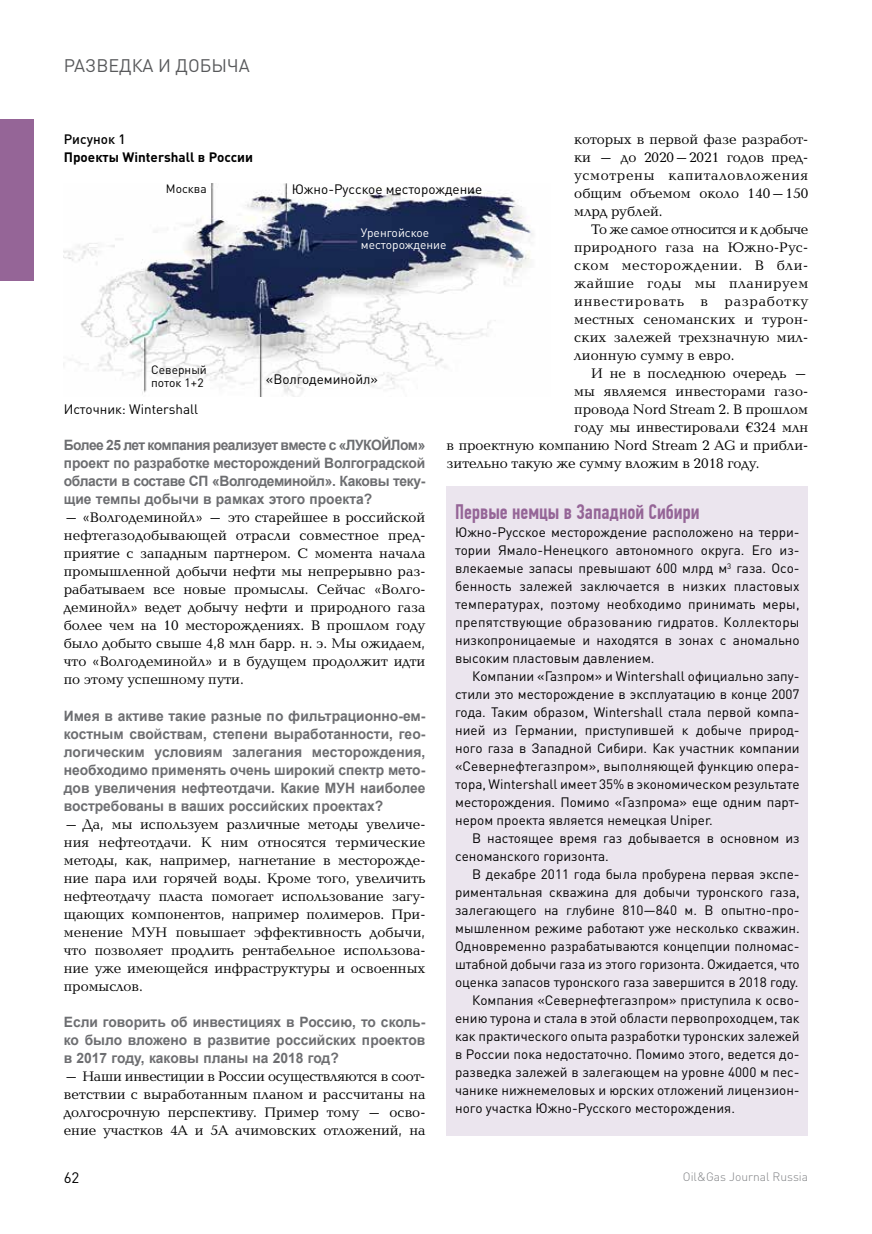
<style>
.page{position:relative;width:872px;height:1234px;background:#fff}
.page>*{position:absolute;margin:0;border:0;box-sizing:border-box;transform-origin:0 0}
.t1{font:500 21px "PF Din Text Comp Pro";color:#956597}
.t2{font:18px "DIN Cyr";color:#58595b}
.t3{font:15px "DIN Cyr";color:#000}
.t4{font:14.25px/18px "Baltica";color:#000;text-align:justify}
.t5{font:700 14.25px/18px "Arial";color:#6d6e71;text-align:justify}
.t6{font:13.5px/18px "DIN Cyr";color:#000}
.t7{font:700 13.5px "DIN Cyr";color:#000}
.t8{font:500 13.5px "DIN Cyr";color:#000}
.t9{font:12px/12px "DIN Cyr";color:#fff}
.t10{font:12px/13.5px "DIN Cyr";color:#000}
.t11{font:300 12px "DIN Cyr";color:#808285}
</style>
<div class="page">
<div style="left:0;top:119px;width:34px;height:162px;background:#956597"></div>
<img style="left:64px;top:183px;width:469px;height:213px">
<div style="left:447px;top:486px;width:361px;height:649px;background:#ebe5ee"></div>
<h2 class="t2" style="left:64px;top:53px;width:187px">РАЗВЕДКА И ДОБЫЧА</h2>
<p class="t4" style="left:574px;top:131px;width:235px">которых в первой фазе разработ&shy;ки – до 2020–2021 годов пред&shy;усмотрены капиталовложения общим объемом около 140–150 млрд рублей.</p>
<p class="t4" style="left:574px;top:221px;width:235px;text-indent:17px">То же самое относится и к добыче природного газа на Южно-Рус&shy;ском месторождении. В бли&shy;жайшие годы мы планируем инвестировать в разработку местных сеноманских и турон&shy;ских залежей трехзначную мил&shy;лионную сумму в евро.</p>
<p class="t4" style="left:591px;top:365px;width:218px">И не в последнюю очередь –</p>
<p class="t4" style="left:574px;top:383px;width:235px">мы являемся инвесторами газо-</p>
<p class="t4" style="left:574px;top:401px;width:235px">провода Nord Stream 2. В прошлом</p>
<p class="t4" style="left:574px;top:419px;width:235px">году мы инвестировали €324 млн</p>
<p class="t4" style="left:446px;top:437px;width:363px">в проектную компанию Nord Stream 2 AG и прибли-</p>
<p class="t4" style="left:446px;top:455px;width:314px">зительно такую же сумму вложим в 2018 году.</p>
<p class="t8" style="left:64px;top:130px;width:63px">Рисунок 1</p>
<p class="t7" style="left:64px;top:148px;width:191px">Проекты Wintershall в России</p>
<p class="t10" style="left:166px;top:181px;width:42px">Москва</p>
<p class="t6" style="left:292px;top:180px;width:192px">Южно-Русское месторождение</p>
<p class="t9" style="left:361px;top:226px;width:87px">Уренгойское месторождение</p>
<p class="t10" style="left:151px;top:362px;width:57px">Северный поток 1+2</p>
<p class="t6" style="left:266px;top:369px;width:114px">«Волгодеминойл»</p>
<p class="t6" style="left:64px;top:400px;width:136px">Источник: Wintershall</p>
<p class="t5" style="left:64px;top:436px;width:363px">Более 25 лет компания реализует вместе с «ЛУКОЙЛом» проект по разработке месторождений Волгоградской области в составе СП «Волгодеминойл». Каковы теку&shy;щие темпы добычи в рамках этого проекта?</p>
<p class="t4" style="left:64px;top:509px;width:363px">– «Волгодеминойл» – это старейшее в российской нефтегазодобывающей отрасли совместное пред&shy;приятие с западным партнером. С момента начала промышленной добычи нефти мы непрерывно раз&shy;рабатываем все новые промыслы. Сейчас «Волго&shy;деминойл» ведет добычу нефти и природного газа более чем на 10 месторождениях. В прошлом году было добыто свыше 4,8 млн барр. н. э. Мы ожидаем, что «Волгодеминойл» и в будущем продолжит идти по этому успешному пути.</p>
<p class="t5" style="left:64px;top:706px;width:363px">Имея в активе такие разные по фильтрационно-ем&shy;костным свойствам, степени выработанности, гео&shy;логическим условиям залегания месторождения, необходимо применять очень широкий спектр мето&shy;дов увеличения нефтеотдачи. Какие МУН наиболее востребованы в ваших российских проектах?</p>
<p class="t4" style="left:64px;top:815px;width:363px">– Да, мы используем различные методы увеличе&shy;ния нефтеотдачи. К ним относятся термические методы, как, например, нагнетание в месторожде&shy;ние пара или горячей воды. Кроме того, увеличить нефтеотдачу пласта помогает использование загу&shy;щающих компонентов, например полимеров. При&shy;менение МУН повышает эффективность добычи, что позволяет продлить рентабельное использова&shy;ние уже имеющейся инфраструктуры и освоенных промыслов.</p>
<p class="t5" style="left:64px;top:1012px;width:363px">Если говорить об инвестициях в Россию, то сколь&shy;ко было вложено в развитие российских проектов в 2017 году, каковы планы на 2018 год?</p>
<p class="t4" style="left:64px;top:1067px;width:363px">– Наши инвестиции в России осуществляются в соот&shy;ветствии с выработанным планом и рассчитаны на долгосрочную перспективу. Пример тому – осво&shy;ение участков 4A и 5A ачимовских отложений, на</p>
<h1 class="t1" style="left:455px;top:500px;width:246px">Первые немцы в Западной Сибири</h1>
<p class="t6" style="left:455px;top:522px;width:346px;text-align:justify">Южно-Русское месторождение расположено на терри&shy;тории Ямало-Ненецкого автономного округа. Его из&shy;влекаемые запасы превышают 600 млрд м<sup>3</sup> газа. Осо&shy;бенность залежей заключается в низких пластовых температурах, поэтому необходимо принимать меры, препятствующие образованию гидратов. Коллекторы низкопроницаемые и находятся в зонах с аномально высоким пластовым давлением.</p>
<p class="t6" style="left:455px;top:666px;width:346px;text-indent:17px">Компании «Газпром» и Wintershall официально запу&shy;стили это месторождение в эксплуатацию в конце 2007 года. Таким образом, Wintershall стала первой компа&shy;нией из Германии, приступившей к добыче природ&shy;ного газа в Западной Сибири. Как участник компании «Севернефтегазпром», выполняющей функцию опера&shy;тора, Wintershall имеет 35% в экономическом результате месторождения. Помимо «Газпрома» еще одним парт&shy;нером проекта является немецкая Uniper.</p>
<p class="t6" style="left:455px;top:828px;width:346px;text-indent:17px">В настоящее время газ добывается в основном из сеноманского горизонта.</p>
<p class="t6" style="left:472px;top:864px;width:329px">В декабре 2011 года была пробурена первая экспе-</p>
<p class="t6" style="left:455px;top:882px;width:346px">риментальная скважина для добычи туронского газа,</p>
<p class="t6" style="left:455px;top:900px;width:346px">залегающего на глубине 810—840 м. В опытно-про-</p>
<p class="t6" style="left:455px;top:918px;width:346px">мышленном режиме работают уже несколько скважин.</p>
<p class="t6" style="left:455px;top:936px;width:346px">Одновременно разрабатываются концепции полномас-</p>
<p class="t6" style="left:455px;top:954px;width:346px">штабной добычи газа из этого горизонта. Ожидается, что</p>
<p class="t6" style="left:455px;top:972px;width:345px">оценка запасов туронского газа завершится в 2018 году.</p>
<p class="t6" style="left:472px;top:990px;width:329px">Компания «Севернефтегазпром» приступила к осво-</p>
<p class="t6" style="left:455px;top:1008px;width:346px">ению турона и стала в этой области первопроходцем, так</p>
<p class="t6" style="left:455px;top:1026px;width:346px">как практического опыта разработки туронских залежей</p>
<p class="t6" style="left:455px;top:1044px;width:346px">в России пока недостаточно. Помимо этого, ведется до-</p>
<p class="t6" style="left:455px;top:1062px;width:346px">разведка залежей в залегающем на уровне 4000 м пес-</p>
<p class="t6" style="left:455px;top:1080px;width:346px">чанике нижнемеловых и юрских отложений лицензион-</p>
<p class="t6" style="left:455px;top:1098px;width:281px">ного участка Южно-Русского месторождения.</p>
<p class="t3" style="left:64px;top:1167px;width:17px">62</p>
<p class="t11" style="left:683px;top:1167px;width:127px">Oil&amp;Gas Journal Russia</p>
</div>
